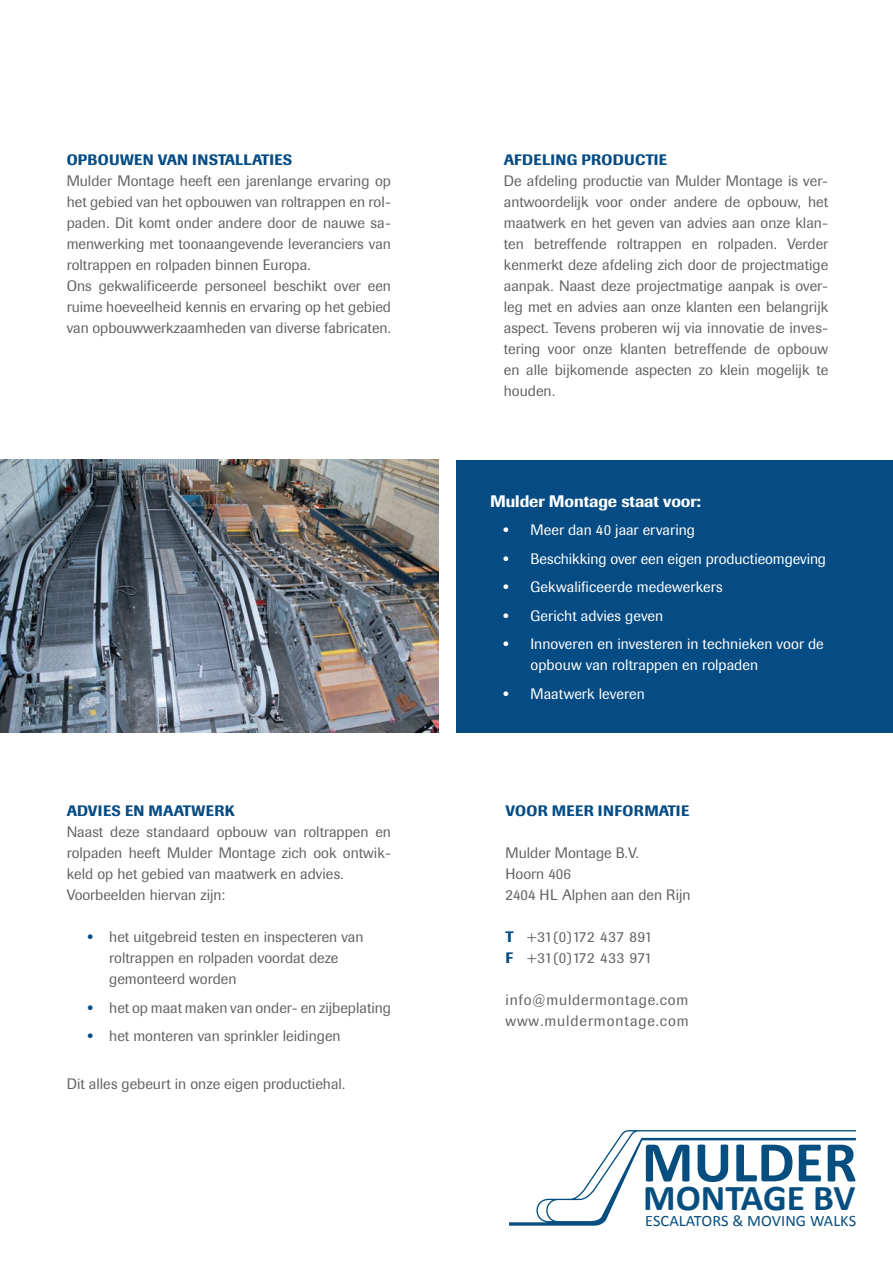
<style>
.page{position:relative;width:893px;height:1263px;background:#fff}
.page>*{position:absolute;margin:0;border:0;box-sizing:border-box;transform-origin:0 0}
.t1{font:700 58.05px "Calibri";color:#054e7f}
.t2{font:700 36.45px "Calibri";color:#054e7f}
.t3{font:500 16.5px "Berthold Imago BQ";letter-spacing:-.005em;color:#fff}
.t4{font:15.9px "Calibri";letter-spacing:.005em;color:#054e7f}
.t5{font:15px/21px "Berthold Imago BQ";color:#636366}
.t6{font:15px/21px "Berthold Imago BQ";letter-spacing:.005em;color:#fff}
.t7{font:500 15px "Berthold Imago BQ";letter-spacing:.02em;color:#064c84}
.t8{font:15px/21px "Berthold Imago BQ";letter-spacing:.06em;color:#636366}
.t9{font:15px/21px "Berthold Imago BQ";letter-spacing:.02em;color:#636366}
.s1{font-weight:800;color:#064c84}
.s2{font-weight:800}
.s3{font-weight:500;color:#064c84}
</style>
<div class="page">
<div style="left:456px;top:460px;width:436px;height:272px;background:#064c84"></div>
<svg style="left:509px;top:1130px;width:346px;height:96px"></svg>
<img style="left:0;top:460px;width:439px;height:272px">
<p class="t7" style="left:67px;top:151px;width:194px">OPBOUWEN VAN INSTALLATIE</p>
<p class="t7" style="left:283px;top:151px;width:11px">S</p>
<p class="t5" style="left:67px;top:171px;width:326px">Mulder Montage heeft een jarenlange ervaring op het gebied van het opbouwen van roltrappen en rol&shy;paden. Dit komt onder andere door de nauwe sa&shy;menwerking met toonaangevende leveranciers van roltrappen en rolpaden binnen Europa.<br>Ons gekwalificeerde personeel beschikt over een ruime hoeveelheid kennis en ervaring op het gebied van opbouwwerkzaamheden van diverse fabricaten.</p>
<p class="t7" style="left:67px;top:802px;width:94px">ADVIES EN MAAT</p>
<p class="t7" style="left:192px;top:802px;width:45px">WERK</p>
<p class="t5" style="left:67px;top:822px;width:326px">Naast deze standaard opbouw van roltrappen en rolpaden heeft Mulder Montage zich ook ontwik&shy;keld op het gebied van maatwerk en advies.<br>Voorbeelden hiervan zijn:</p>
<p class="t5" style="left:109px;top:927px;width:256px;text-indent:-22px"><span class="s1">•</span> het uitgebreid testen en inspecteren van roltrappen en rolpaden voordat deze gemonteerd worden</p>
<p class="t5" style="left:88px;top:997px;width:305px"><span class="s1">•</span> het op maat maken van onder- en zijbeplating</p>
<p class="t5" style="left:88px;top:1026px;width:254px"><span class="s1">•</span> het monteren van sprinkler leidingen</p>
<p class="t5" style="left:67px;top:1074px;width:280px">Dit alles gebeurt in onze eigen productiehal.</p>
<p class="t7" style="left:504px;top:151px;width:150px">AFDELING PRODUCTIE</p>
<p class="t5" style="left:504px;top:171px;width:326px;text-align:justify">De afdeling productie van Mulder Montage is ver&shy;antwoordelijk voor onder andere de opbouw, het maatwerk en het geven van advies aan onze klan&shy;ten betreffende roltrappen en rolpaden. Verder kenmerkt deze afdeling zich door de projectmatige aanpak. Naast deze projectmatige aanpak is over&shy;leg met en advies aan onze klanten een belangrijk aspect. Tevens proberen wij via innovatie de inves&shy;tering voor onze klanten betreffende de opbouw en alle bijkomende aspecten zo klein mogelijk te houden.</p>
<p class="t3" style="left:490px;top:491px;width:212px">Mulder Montage staat voor:</p>
<p class="t6" style="left:503px;top:519px;width:193px"><span class="s2">•</span> Meer dan 40 jaar ervaring</p>
<p class="t6" style="left:503px;top:548px;width:324px"><span class="s2">•</span> Beschikking over een eigen productieomgeving</p>
<p class="t6" style="left:503px;top:576px;width:221px"><span class="s2">•</span> Gekwalificeerde medewerkers</p>
<p class="t6" style="left:503px;top:605px;width:161px"><span class="s2">•</span> Gericht advies geven</p>
<p class="t6" style="left:530px;top:633px;width:295px;text-indent:-27px"><span class="s2">•</span> Innoveren en investeren in technieken voor de opbouw van roltrappen en rolpaden</p>
<p class="t6" style="left:503px;top:683px;width:143px"><span class="s2">•</span> Maatwerk leveren</p>
<p class="t7" style="left:505px;top:802px;width:185px">Voor meer informatie</p>
<p class="t5" style="left:505px;top:843px;width:187px">Mulder Montage B.V.<br>Hoorn 406<br>2404 HL Alphen aan den Rijn</p>
<p class="t9" style="left:505px;top:927px;width:148px"><span class="s3">T</span> +31(0)172 437 891<br><span class="s3">F</span> +31(0)172 433 971</p>
<p class="t8" style="left:505px;top:990px;width:185px">info@muldermontage.com www.muldermontage.com</p>
<h1 class="t1" style="left:641px;top:1126px;width:217px">MULDER</h1>
<h2 class="t2" style="left:643px;top:1175px;width:214px">MONTAGE BV</h2>
<p class="t4" style="left:645px;top:1210px;width:212px">ESCALATORS &amp; MOVING WALKS</p>
</div>
